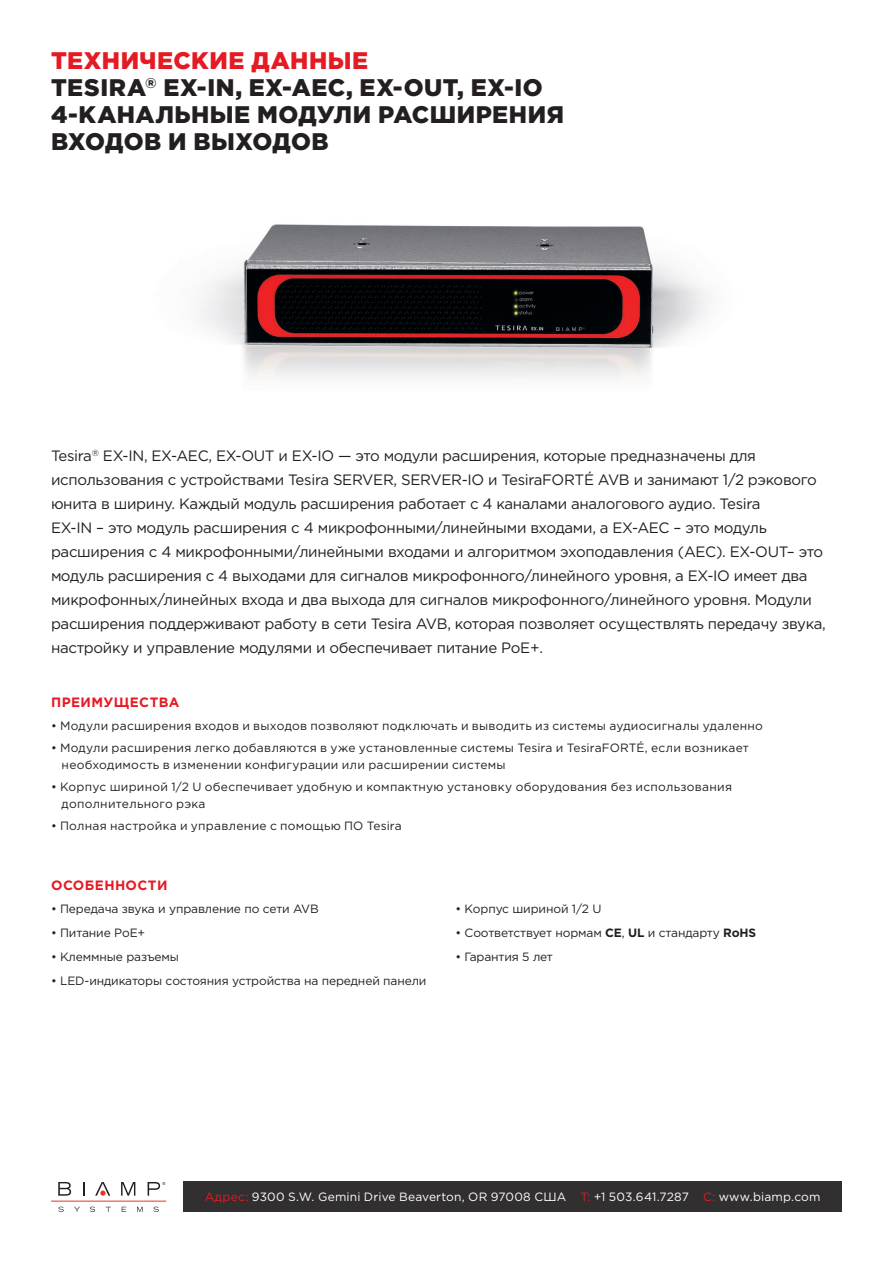
<style>
.page{position:relative;width:893px;height:1263px;background:#fff}
.page>*{position:absolute;margin:0;border:0;box-sizing:border-box;transform-origin:0 0}
.Head{font:900 24px/27px "Gotham Pro";letter-spacing:.02em;color:#231f20}
.Head-2{font:900 24px "Gotham Pro";letter-spacing:.025em;color:#e51a23}
.intro{font:15px/24px "Gotham Pro";letter-spacing:-.02em;color:#231f20}
.subhead{font:700 13.5px "Gotham Pro";letter-spacing:.03em;color:#e51a23}
.Bullet{font:12px/16.5px "Gotham Pro";letter-spacing:.02em;color:#231f20}
.Bullets{font:12px "Gotham Pro";letter-spacing:-.01em;color:#231f20}
.t1{font:12px "Gotham Pro";letter-spacing:.015em;color:#fff}
.s1{font-weight:700}
.s2{color:#e51a23}
</style>
<div class="page">
<svg style="left:58px;top:1206px;width:6px;height:6px"></svg>
<svg style="left:74px;top:1207px;width:6px;height:5px"></svg>
<svg style="left:90px;top:1206px;width:5px;height:6px"></svg>
<svg style="left:105px;top:1207px;width:6px;height:5px"></svg>
<svg style="left:122px;top:1207px;width:4px;height:5px"></svg>
<svg style="left:137px;top:1207px;width:6px;height:5px"></svg>
<svg style="left:153px;top:1206px;width:6px;height:6px"></svg>
<hr style="left:51px;top:1201px;width:115px;height:1px;background:#ef3122">
<svg style="left:58px;top:1182px;width:13px;height:14px"></svg>
<svg style="left:83px;top:1182px;width:1px;height:14px"></svg>
<svg style="left:121px;top:1182px;width:14px;height:14px"></svg>
<svg style="left:95px;top:1182px;width:15px;height:14px"></svg>
<svg style="left:148px;top:1182px;width:17px;height:14px"></svg>
<div style="left:183px;top:1182px;width:659px;height:30px;background:#312f30"></div>
<img style="left:200px;top:224px;width:508px;height:154px">
<p class="Head-2" style="left:51px;top:46px;width:318px">ТЕХНИЧЕСКИЕ ДАННЫЕ</p>
<p class="Head" style="left:51px;top:73px;width:493px">TESIRA<sup>®</sup> EX-IN, EX-AEC, EX-OUT, EX-IO</p>
<p class="Head" style="left:51px;top:100px;width:515px">4-КАНАЛЬНЫЕ МОДУЛИ РАСШИРЕНИЯ<br>ВХОДОВ И ВЫХОДОВ</p>
<p class="intro" style="left:51px;top:444px;width:776px">Tesira<sup>®</sup> EX-IN, EX-AEC, EX-OUT и EX-IO — это модули расширения, которые предназначены для использования с устройствами Tesira SERVER, SERVER-IO и TesiraFORTÉ AVB и занимают 1/2 рэкового юнита в ширину. Каждый модуль расширения работает с 4 каналами аналогового аудио. Tesira<br>EX-IN – это модуль расширения с 4 микрофонными/линейными входами, а EX-AEC – это модуль расширения с 4 микрофонными/линейными входами и алгоритмом эхоподавления (AEC). EX-OUT– это модуль расширения с 4 выходами для сигналов микрофонного/линейного уровня, а EX-IO имеет два микрофонных/линейных входа и два выхода для сигналов микрофонного/линейного уровня. Модули расширения поддерживают работу в сети Tesira AVB, которая позволяет осуществлять передачу звука, настройку и управление модулями и обеспечивает питание PoE+.</p>
<p class="subhead" style="left:51px;top:695px;width:130px">ПРЕИМУЩЕСТВА</p>
<p class="Bullet" style="left:51px;top:717px;width:713px">• Модули расширения входов и выходов позволяют подключать и выводить из системы аудиосигналы удаленно</p>
<p class="Bullet" style="left:62px;top:740px;width:689px;text-indent:-11px">• Модули расширения легко добавляются в уже установленные системы Tesira и TesiraFORTÉ, если возникает необходимость в изменении конфигурации или расширении системы</p>
<p class="Bullet" style="left:62px;top:779px;width:672px;text-indent:-11px">• Корпус шириной 1/2 U обеспечивает удобную и компактную установку оборудования без использования дополнительного рэка</p>
<p class="Bullet" style="left:51px;top:818px;width:352px">• Полная настройка и управление с помощью ПО Tesira</p>
<p class="subhead" style="left:51px;top:877px;width:118px">ОСОБЕННОСТИ</p>
<p class="Bullets" style="left:51px;top:902px;width:269px">• Передача звука и управление по сети AVB</p>
<p class="Bullets" style="left:51px;top:926px;width:96px">• Питание PoE+</p>
<p class="Bullets" style="left:51px;top:950px;width:129px">• Клеммные разъемы</p>
<p class="Bullets" style="left:51px;top:974px;width:377px">• LED-индикаторы состояния устройства на передней панели</p>
<p class="Bullets" style="left:455px;top:902px;width:148px">• Корпус шириной 1/2 U</p>
<p class="Bullets" style="left:455px;top:926px;width:302px">• Соответствует нормам <span class="s1">CE</span>, <span class="s1">UL</span> и стандарту <span class="s1">RoHS</span></p>
<p class="Bullets" style="left:455px;top:950px;width:99px">• Гарантия 5 лет</p>
<p class="t1" style="left:205px;top:1190px;width:617px"><span class="s2">Адрес:</span> 9300 S.W. Gemini Drive Beaverton, OR 97008 США <span class="s2">T:</span> +1 503.641.7287 <span class="s2">C:</span> www.biamp.com</p>
</div>
